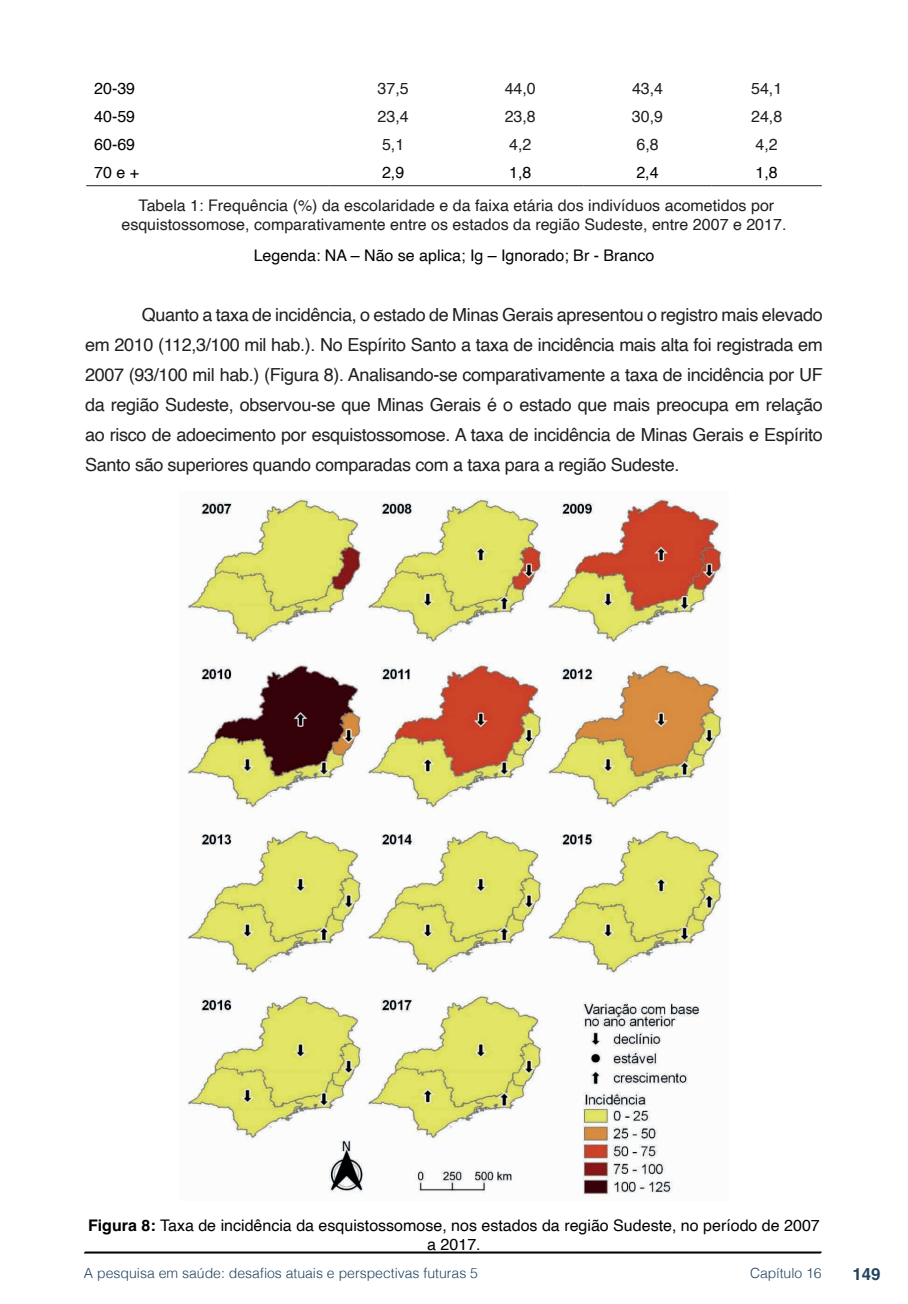
<style>
.page{position:relative;width:908px;height:1304px;background:#fff}
.page>*{position:absolute;margin:0;border:0;box-sizing:border-box;transform-origin:0 0}
.t1{font:18px/30px "Helvetica";letter-spacing:-.02em;color:#231f20;text-align:justify}
.t2{font:700 16.8px "Helvetica";color:#23445f}
.t3{font:16px/19.2px "Helvetica";color:#231f20;text-align:center}
.t4{font:16px/19.2px "Helvetica";color:#000;text-align:center}
.t5{font:16px "Helvetica";color:#000001}
.t6{font:300 14px "Helvetica";color:#23445f}
.s1{font-weight:700}
</style>
<div class="page">
<svg style="left:84px;top:1251px;width:737px;height:3px;background:#515151"></svg>
<hr style="left:86px;top:185px;width:243px;height:1px;background:#231f20">
<hr style="left:329px;top:185px;width:128px;height:1px;background:#231f20">
<hr style="left:457px;top:185px;width:126px;height:1px;background:#231f20">
<hr style="left:583px;top:185px;width:128px;height:1px;background:#231f20">
<hr style="left:711px;top:185px;width:110px;height:1px;background:#231f20">
<img style="left:186px;top:498px;width:540px;height:698px">
<p class="t5" style="left:94px;top:76px;width:42px">20-39</p>
<p class="t3" style="left:377px;top:79px;width:33px">37,5</p>
<p class="t3" style="left:504px;top:79px;width:33px">44,0</p>
<p class="t3" style="left:631px;top:79px;width:33px">43,4</p>
<p class="t3" style="left:750px;top:79px;width:33px">54,1</p>
<p class="t5" style="left:94px;top:104px;width:42px">40-59</p>
<p class="t3" style="left:377px;top:107px;width:33px">23,4</p>
<p class="t3" style="left:504px;top:107px;width:33px">23,8</p>
<p class="t3" style="left:631px;top:107px;width:33px">30,9</p>
<p class="t3" style="left:750px;top:107px;width:33px">24,8</p>
<p class="t5" style="left:94px;top:132px;width:42px">60-69</p>
<p class="t3" style="left:382px;top:135px;width:24px">5,1</p>
<p class="t3" style="left:509px;top:135px;width:24px">4,2</p>
<p class="t3" style="left:636px;top:135px;width:24px">6,8</p>
<p class="t3" style="left:755px;top:135px;width:24px">4,2</p>
<p class="t5" style="left:94px;top:160px;width:46px">70 e +</p>
<p class="t5" style="left:382px;top:160px;width:24px">2,9</p>
<p class="t5" style="left:509px;top:160px;width:24px">1,8</p>
<p class="t5" style="left:636px;top:160px;width:24px">2,4</p>
<p class="t5" style="left:755px;top:160px;width:24px">1,8</p>
<p class="t3" style="left:121px;top:196px;width:666px">Tabela 1: Frequência (%) da escolaridade e da faixa etária dos indivíduos acometidos por esquistossomose, comparativamente entre os estados da região Sudeste, entre 2007 e 2017.</p>
<p class="t4" style="left:253px;top:246px;width:402px">Legenda: NA – Não se aplica; Ig – Ignorado; Br - Branco</p>
<p class="t1" style="left:85px;top:300px;width:738px;text-indent:57px">Quanto a taxa de incidência, o estado de Minas Gerais apresentou o registro mais elevado em 2010 (112,3/100 mil hab.). No Espírito Santo a taxa de incidência mais alta foi registrada em 2007 (93/100 mil hab.) (Figura 8). Analisando-se comparativamente a taxa de incidência por UF da região Sudeste, observou-se que Minas Gerais é o estado que mais preocupa em relação ao risco de adoecimento por esquistossomose. A taxa de incidência de Minas Gerais e Espírito Santo são superiores quando comparadas com a taxa para a região Sudeste.</p>
<p class="t4" style="left:88px;top:1216px;width:733px"><span class="s1">Figura 8:</span> Taxa de incidência da esquistossomose, nos estados da região Sudeste, no período de 2007 a 2017.</p>
<p class="t6" style="left:84px;top:1261px;width:395px">A pesquisa em saúde: desafios atuais e perspectivas futuras 5</p>
<p class="t6" style="left:749px;top:1261px;width:73px">Capítulo 16</p>
<p class="t2" style="left:851px;top:1264px;width:30px">149</p>
</div>
